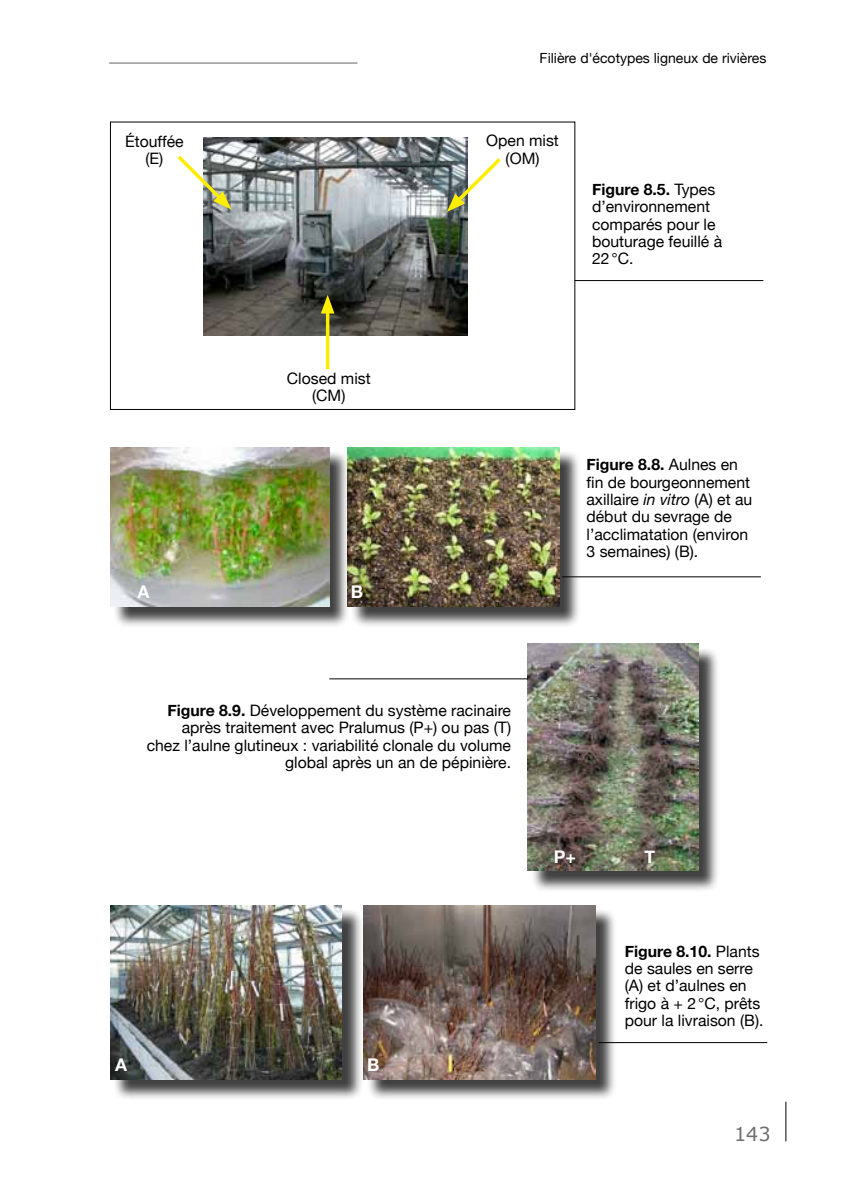
<style>
.page{position:relative;width:844px;height:1191px;background:#fff}
.page>*{position:absolute;margin:0;border:0;box-sizing:border-box;transform-origin:0 0}
.t1{font:19.25px "Verdana";color:#706f6f}
.t2{font:700 17.5px "Helvetica Neue";color:#fff}
.t3{font:15.75px/17.3px "Helvetica Neue";color:#000}
.t4{font:14px "Helvetica Neue";color:#000}
.s1{font-weight:700}
.s2{font-style:italic}
</style>
<div class="page">
<hr style="left:109px;top:63px;width:248px;height:1px;background:#646363">
<hr style="left:785px;top:1101px;width:1px;height:40px;background:#000">
<div style="left:110px;top:122px;width:465px;height:288px;border:1px solid #000"></div>
<hr style="left:574px;top:280px;width:189px;height:1px;background:#000">
<img style="left:203px;top:138px;width:264px;height:198px">
<svg style="left:177px;top:152px;width:54px;height:57px"></svg>
<svg style="left:446px;top:154px;width:55px;height:58px"></svg>
<hr style="left:326px;top:307px;width:3px;height:62px;background:#ffed00">
<svg style="left:321px;top:295px;width:13px;height:18px"></svg>
<div style="left:113px;top:450px;width:236px;height:177px;background:#000;opacity:.75"></div>
<img style="left:110px;top:447px;width:219px;height:159px">
<div style="left:350px;top:450px;width:231px;height:177px;background:#000;opacity:.75"></div>
<img style="left:347px;top:447px;width:212px;height:159px">
<div style="left:113px;top:908px;width:250px;height:193px;background:#000;opacity:.75"></div>
<img style="left:110px;top:905px;width:231px;height:174px">
<div style="left:366px;top:908px;width:250px;height:193px;background:#000;opacity:.75"></div>
<img style="left:363px;top:905px;width:232px;height:174px">
<div style="left:530px;top:646px;width:189px;height:247px;background:#000;opacity:.75"></div>
<img style="left:527px;top:644px;width:171px;height:227px">
<hr style="left:562px;top:576px;width:198px;height:1px;background:#000">
<hr style="left:329px;top:678px;width:198px;height:1px;background:#000">
<hr style="left:598px;top:1042px;width:169px;height:1px;background:#000">
<p class="t3" style="left:125px;top:132px;width:60px;text-align:center">étouffée (E)</p>
<p class="t3" style="left:287px;top:369px;width:85px;text-align:center">Closed mist (CM)</p>
<p class="t2" style="left:137px;top:581px;width:13px">A</p>
<p class="t2" style="left:351px;top:581px;width:14px">B</p>
<p class="t4" style="left:539px;top:50px;width:228px">Filière d'écotypes ligneux de rivières</p>
<p class="t3" style="left:486px;top:132px;width:74px;text-align:center">Open mist (OM)</p>
<p class="t3" style="left:592px;top:180px;width:132px"><span class="s1">Figure 8.5.</span> Types d’environnement comparés pour le bouturage feuillé à<br>22°C.</p>
<p class="t3" style="left:586px;top:456px;width:167px"><span class="s1">Figure 8.8.</span> Aulnes en fin de bourgeonnement axillaire <span class="s2">in vitro</span> (A) et au début du sevrage de l’acclimatation (environ<br>3 semaines) (B).</p>
<p class="t3" style="left:147px;top:701px;width:366px;text-align:right"><span class="s1">Figure 8.9.</span> Développement du système racinaire après traitement avec Pralumus (P+) ou pas (T) chez l’aulne glutineux : variabilité clonale du volume global après un an de pépinière.</p>
<p class="t2" style="left:115px;top:1053px;width:13px">A</p>
<p class="t2" style="left:367px;top:1053px;width:14px">B</p>
<p class="t2" style="left:553px;top:845px;width:24px">P+</p>
<p class="t2" style="left:644px;top:845px;width:12px">T</p>
<p class="t3" style="left:624px;top:942px;width:140px"><span class="s1">Figure 8.10.</span> Plants de saules en serre (A) et d’aulnes en frigo à + 2°C, prêts pour la livraison (B).</p>
<p class="t1" style="left:733px;top:1122px;width:38px">143</p>
</div>
